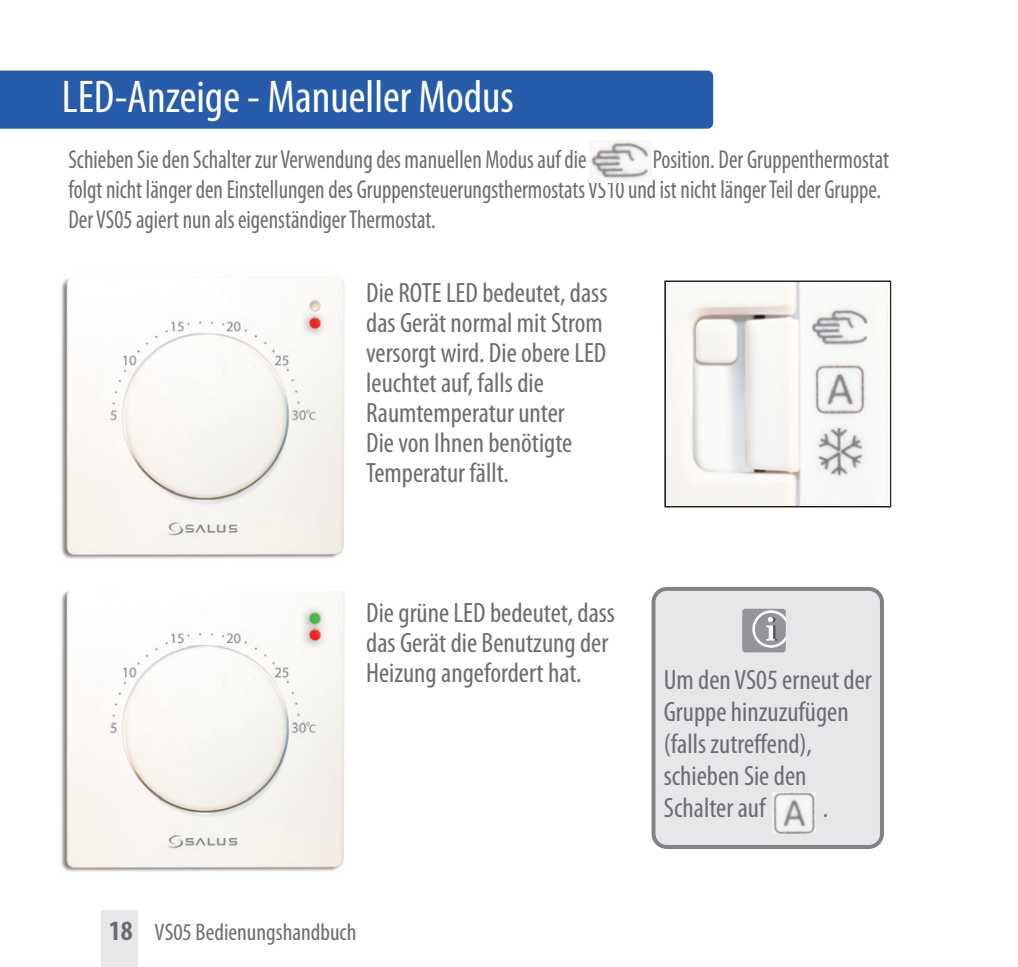
<style>
.page{position:relative;width:1018px;height:967px;background:#fff}
.page>*{position:absolute;margin:0;border:0;box-sizing:border-box;transform-origin:0 0}
.t1{font:condensed 46px "Myriad Pro";color:#fff}
.t2{font:condensed 28px/30px "Myriad Pro";color:#6c6d70}
.t3{font:condensed 26px/30px "Myriad Pro";color:#6c6d70;scale:.9 1}
.t4{font:condensed 24px "Myriad Pro";color:#6c6d70}
.s1{font-weight:700;font-size:28px}
</style>
<div class="page">
<div style="left:0;top:71px;width:713px;height:58px;background:#275caa"></div>
<div style="left:101px;top:910px;width:37px;height:56px;background:#e6e7e9"></div>
<img style="left:61px;top:277px;width:284px;height:282px">
<img style="left:61px;top:591px;width:284px;height:281px">
<svg style="left:651px;top:586px;width:233px;height:262px;background:#dfe0e2"></svg>
<div style="left:742px;top:608px;width:44px;height:44px;background:#939598;border-radius:3px"></div>
<svg style="left:752px;top:609px;width:34px;height:40px"></svg>
<img style="left:773px;top:791px;width:42px;height:42px">
<div style="left:664px;top:280px;width:227px;height:227px;border:2px solid #231f20"></div>
<img style="left:666px;top:282px;width:223px;height:223px">
<img style="left:589px;top:140px;width:62px;height:40px">
<h1 class="t1" style="left:62px;top:80px;width:454px">LED-Anzeige - Manueller Modus</h1>
<p class="t3" style="left:68px;top:146px;width:577px">Schieben Sie den Schalter zur Verwendung des manuellen Modus auf die</p>
<p class="t3" style="left:68px;top:146px;width:913px;text-indent:584px">Position. Der Gruppenthermostat folgt nicht länger den Einstellungen des Gruppensteuerungsthermostats VS10 und ist nicht länger Teil der Gruppe.<br>Der VS05 agiert nun als eigenständiger Thermostat.</p>
<p class="t2" style="left:366px;top:279px;width:243px">Die ROTE LED bedeutet, dass das Gerät normal mit Strom versorgt wird. Die obere LED leuchtet auf, falls die<br>Raumtemperatur unter<br>Die von Ihnen benötigte<br>Temperatur fällt.</p>
<p class="t2" style="left:366px;top:599px;width:250px">Die grüne LED bedeutet, dass das Gerät die Benutzung der<br>Heizung angefordert hat.</p>
<p class="t4" style="left:109px;top:922px;width:249px"><span class="s1">18</span> VS05 Bedienungshandbuch</p>
<p class="t2" style="left:664px;top:665px;width:210px;line-height:32px">Um den VS05 erneut der<br>Gruppe hinzuzufügen (falls zutreffend), schieben Sie den<br>Schalter auf</p>
<p class="t2" style="left:823px;top:794px;width:7px">.</p>
</div>
